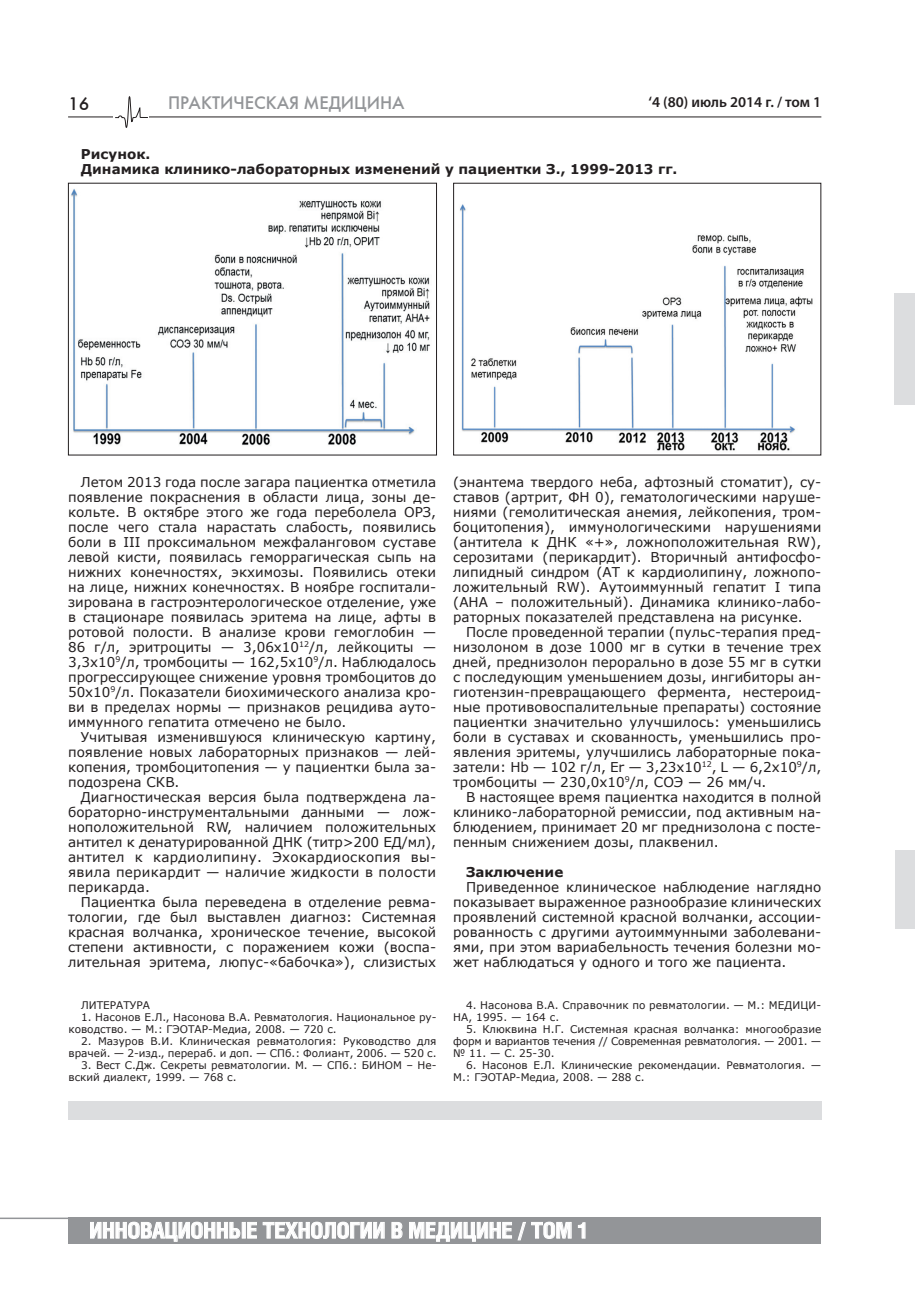
<style>
.page{position:relative;width:915px;height:1297px;background:#fff}
.page>*{position:absolute;margin:0;border:0;box-sizing:border-box;transform-origin:0 0}
.t1{font:700 21.75px "Helios Cond";color:#fff;scale:1.05 1}
.t2{font:18px "Futuris C";color:#939598}
.t3{font:18px "Futuris C";color:#231f20}
.t4{font:600 15px "Myriad Pro";color:#231f20}
.t5{font:13.5px/15px "Verdana";color:#231f20;text-align:justify}
.t6{font:700 13.5px/15px "Verdana";color:#231f20}
.t7{font:10.5px/12px "Verdana";color:#231f20}
</style>
<div class="page">
<hr style="left:68px;top:117px;width:753px;height:1px;background:#231f20">
<div style="left:68px;top:1218px;width:751px;height:26px;background:#939598"></div>
<svg style="left:90px;top:1222px;width:167px;height:19px"></svg>
<svg style="left:263px;top:1222px;width:121px;height:17px"></svg>
<svg style="left:391px;top:1222px;width:11px;height:16px"></svg>
<svg style="left:409px;top:1222px;width:102px;height:19px"></svg>
<svg style="left:517px;top:1222px;width:8px;height:18px"></svg>
<svg style="left:531px;top:1221px;width:40px;height:18px"></svg>
<svg style="left:578px;top:1222px;width:7px;height:16px"></svg>
<hr style="left:0;top:1217px;width:269px;height:2px;background:#939598">
<svg style="left:114px;top:96px;width:35px;height:32px"></svg>
<div style="left:894px;top:851px;width:20px;height:78px;background:#dcdddf"></div>
<div style="left:894px;top:293px;width:20px;height:112px;background:#dcdddf"></div>
<div style="left:68px;top:1101px;width:753px;height:19px;background:#dcdddf"></div>
<img style="left:71px;top:189px;width:360px;height:257px">
<div style="left:68px;top:183px;width:369px;height:272px;border:1px solid #231f20"></div>
<img style="left:460px;top:204px;width:353px;height:247px">
<h2 class="t3" style="left:68px;top:93px;width:23px">16</h2>
<h2 class="t2" style="left:168px;top:92px;width:238px">ПРАКТИЧЕСКАЯ МЕДИЦИНА</h2>
<p class="t4" style="left:648px;top:92px;width:174px">‘4 (80) июль 2014 г. / том 1</p>
<p class="t6" style="left:81px;top:146px;width:598px">Рисунок.<br>Динамика клинико-лабораторных изменений у пациентки З., 1999-2013 гг.</p>
<p class="t5" style="left:68px;top:474px;width:369px;text-indent:13px">Летом 2013 года после загара пациентка отметила появление покраснения в области лица, зоны де&shy;кольте. В октябре этого же года переболела ОРЗ, после чего стала нарастать слабость, появились боли в III проксимальном межфаланговом суставе левой кисти, появилась геморрагическая сыпь на нижних конечностях, экхимозы. Появились отеки на лице, нижних конечностях. В ноябре госпитали&shy;зирована в гастроэнтерологическое отделение, уже в стационаре появилась эритема на лице, афты в ротовой полости. В анализе крови гемоглобин — 86 г/л, эритроциты — 3,06х10<sup>12</sup>/л, лейкоциты — 3,3х10<sup>9</sup>/л, тромбоциты — 162,5х10<sup>9</sup>/л. Наблюдалось прогрессирующее снижение уровня тромбоцитов до 50х10<sup>9</sup>/л. Показатели биохимического анализа кро&shy;ви в пределах нормы — признаков рецидива ауто&shy;иммунного гепатита отмечено не было.</p>
<p class="t5" style="left:68px;top:729px;width:369px;text-indent:13px">Учитывая изменившуюся клиническую картину, появление новых лабораторных признаков — лей&shy;копения, тромбоцитопения — у пациентки была за&shy;подозрена СКВ.</p>
<p class="t5" style="left:68px;top:789px;width:369px;text-indent:13px">Диагностическая версия была подтверждена ла&shy;бораторно-инструментальными данными — лож&shy;ноположительной RW, наличием положительных антител к денатурированной ДНК (титр&gt;200 ЕД/мл), антител к кардиолипину. Эхокардиоскопия вы&shy;явила перикардит — наличие жидкости в полости перикарда.</p>
<p class="t5" style="left:68px;top:894px;width:369px;text-indent:13px">Пациентка была переведена в отделение ревма&shy;тологии, где был выставлен диагноз: Системная красная волчанка, хроническое течение, высокой степени активности, с поражением кожи (воспа&shy;лительная эритема, люпус-«бабочка»), слизистых</p>
<p class="t7" style="left:81px;top:999px;width:70px">ЛИТЕРАТУРА</p>
<p class="t7" style="left:68px;top:1011px;width:369px;text-indent:13px">1. Насонов Е.Л., Насонова В.А. Ревматология. Национальное ру&shy;ководство. — М.: ГЭОТАР-Медиа, 2008. — 720 с.</p>
<p class="t7" style="left:68px;top:1035px;width:369px;text-align:right">2. Мазуров В.И. Клиническая ревматология: Руководство для врачей. — 2-изд., перераб. и доп. — СПб.: Фолиант, 2006. — 520 с.</p>
<p class="t7" style="left:68px;top:1059px;width:369px;text-indent:13px">3. Вест С.Дж. Секреты ревматологии. М. — СПб.: БИНОМ – Не&shy;вский диалект, 1999. — 768 с.</p>
<p class="t5" style="left:453px;top:474px;width:369px">(энантема твердого неба, афтозный стоматит), су&shy;ставов (артрит, ФН 0), гематологическими наруше&shy;ниями (гемолитическая анемия, лейкопения, тром&shy;боцитопения), иммунологическими нарушениями (антитела к ДНК «+», ложноположительная RW), серозитами (перикардит). Вторичный антифосфо&shy;липидный синдром (АТ к кардиолипину, ложнопо&shy;ложительный RW). Аутоиммунный гепатит I типа (АНА – положительный). Динамика клинико-лабо&shy;раторных показателей представлена на рисунке.</p>
<p class="t5" style="left:453px;top:624px;width:369px;text-indent:13px">После проведенной терапии (пульс-терапия пред&shy;низолоном в дозе 1000 мг в сутки в течение трех дней, преднизолон перорально в дозе 55 мг в сутки с последующим уменьшением дозы, ингибиторы ан&shy;гиотензин-превращающего фермента, нестероид&shy;ные противовоспалительные препараты) состояние пациентки значительно улучшилось: уменьшились боли в суставах и скованность, уменьшились про&shy;явления эритемы, улучшились лабораторные пока&shy;затели: Hb — 102 г/л, Er — 3,23x10<sup>12</sup>, L — 6,2х10<sup>9</sup>/л, тромбоциты — 230,0х10<sup>9</sup>/л, СОЭ — 26 мм/ч.</p>
<p class="t5" style="left:453px;top:789px;width:369px;text-indent:13px">В настоящее время пациентка находится в полной клинико-лабораторной ремиссии, под активным на&shy;блюдением, принимает 20 мг преднизолона с посте&shy;пенным снижением дозы, плаквенил.</p>
<p class="t6" style="left:466px;top:864px;width:99px">Заключение</p>
<p class="t5" style="left:453px;top:879px;width:369px;text-indent:13px">Приведенное клиническое наблюдение наглядно показывает выраженное разнообразие клинических проявлений системной красной волчанки, ассоции&shy;рованность с другими аутоиммунными заболевани&shy;ями, при этом вариабельность течения болезни мо&shy;жет наблюдаться у одного и того же пациента.</p>
<p class="t7" style="left:453px;top:999px;width:369px;text-indent:13px">4. Насонова В.А. Справочник по ревматологии. — М.: МЕДИЦИ-<br>НА, 1995. — 164 с.</p>
<p class="t7" style="left:453px;top:1023px;width:369px;text-align:justify;text-indent:13px">5. Клюквина Н.Г. Системная красная волчанка: многообразие форм и вариантов течения // Современная ревматология. — 2001. — № 11. — С. 25-30.</p>
<p class="t7" style="left:453px;top:1059px;width:369px;text-indent:13px">6. Насонов Е.Л. Клинические рекомендации. Ревматология. —<br>М.: ГЭОТАР-Медиа, 2008. — 288 с.</p>
<h1 class="t1" style="left:89px;top:1217px;width:477px">Инновационные технологии в медицине / том 1</h1>
</div>
